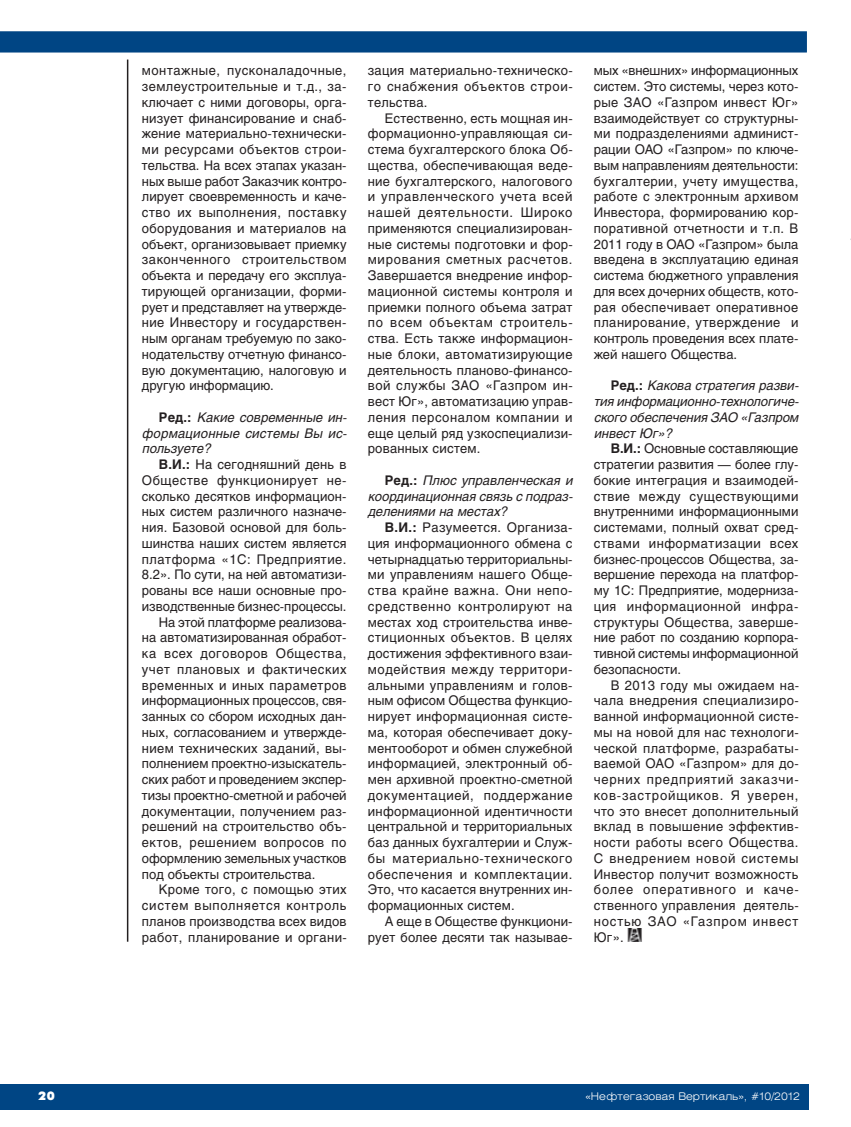
<style>
.page{position:relative;width:851px;height:1127px;background:#fff}
.page>*{position:absolute;margin:0;border:0;box-sizing:border-box;transform-origin:0 0}
.t1{font:13.2px/15.8px "Helios";letter-spacing:.01em;color:#231f20;text-align:justify}
.t2{font:italic 13.2px/15.8px "Helios";color:#231f20;text-align:justify}
.t3{font:13.2px "Helios";letter-spacing:.04em;color:#231f20}
.t4{font:13.2px "Helios";letter-spacing:-.01em;color:#231f20}
.t5{font:13.2px "Helios";letter-spacing:.03em;color:#231f20}
.t6{font:13.2px "Helios";letter-spacing:.055em;color:#231f20}
.t7{font:13.2px "Helios";letter-spacing:.035em;color:#231f20}
.t8{font:12px "Futura Futuris XC";color:#fff}
.t9{font:300 10.5px "Helios Ext";color:#fff}
.s1{font-weight:700;font-style:normal}
.s2{font-weight:700}
</style>
<div class="page">
<img style="left:627px;top:928px;width:15px;height:13px">
<div style="left:0;top:1084px;width:808px;height:26px;background:#004584"></div>
<svg style="left:0;top:31px;width:807px;height:22px;background:#084b88"></svg>
<hr style="left:127px;top:60px;width:1px;height:882px;background:#231f20">
<hr style="left:850px;top:0;width:1px;height:319px;background:#d1d3d4">
<hr style="left:850px;top:1027px;width:1px;height:100px;background:#d1d3d4">
<p class="t1" style="left:142px;top:64px;width:206px">монтажные, пусконаладочные, землеустроительные и т.д., за&shy;ключает с ними договоры, орга&shy;низует финансирование и снаб&shy;жение материально-технически&shy;ми ресурсами объектов строи&shy;тельства. На всех этапах указан&shy;ных выше работ Заказчик контро&shy;лирует своевременность и каче&shy;ство их выполнения, поставку оборудования и материалов на объект, организовывает приемку законченного строительством объекта и передачу его эксплуа&shy;тирующей организации, форми&shy;рует и представляет на утвержде&shy;ние Инвестору и государствен&shy;ным органам требуемую по зако&shy;нодательству отчетную финансо&shy;вую документацию, налоговую и другую информацию.</p>
<p class="t2" style="left:142px;top:411px;width:209px;text-indent:17px"><span class="s1">Р е д . :</span> Какие современные ин&shy;формационные системы Вы ис&shy;пользуете?</p>
<p class="t1" style="left:159px;top:458px;width:189px"><span class="s2">В.И.:</span> На сегодняшний день в</p>
<p class="t3" style="left:142px;top:475px;width:206px">Обществе функционирует не-</p>
<p class="t1" style="left:142px;top:489px;width:206px">сколько десятков информацион-</p>
<p class="t1" style="left:142px;top:505px;width:206px">ных систем различного назначе-</p>
<p class="t1" style="left:142px;top:521px;width:206px">ния. Базовой основой для боль-</p>
<p class="t1" style="left:142px;top:537px;width:206px">шинства наших систем является</p>
<p class="t3" style="left:142px;top:554px;width:206px">платформа «1С: Предприятие.</p>
<p class="t1" style="left:142px;top:568px;width:206px">8.2». По сути, на ней автоматизи-</p>
<p class="t1" style="left:142px;top:584px;width:206px">рованы все наши основные про-</p>
<p class="t1" style="left:142px;top:600px;width:206px">изводственные бизнес-процессы.</p>
<p class="t4" style="left:159px;top:617px;width:189px">На этой платформе реализова-</p>
<p class="t1" style="left:142px;top:631px;width:206px">на автоматизированная обработ-</p>
<p class="t3" style="left:142px;top:648px;width:206px">ка всех договоров Общества,</p>
<p class="t3" style="left:142px;top:664px;width:206px">учет плановых и фактических</p>
<p class="t7" style="left:142px;top:680px;width:206px">временных и иных параметров</p>
<p class="t1" style="left:142px;top:694px;width:206px">информационных процессов, свя-</p>
<p class="t1" style="left:142px;top:710px;width:206px">занных со сбором исходных дан-</p>
<p class="t1" style="left:142px;top:726px;width:206px">ных, согласованием и утвержде-</p>
<p class="t1" style="left:142px;top:741px;width:206px">нием технических заданий, вы-</p>
<p class="t1" style="left:142px;top:757px;width:206px">полнением проектно-изыскатель-</p>
<p class="t4" style="left:142px;top:774px;width:206px">ских работ и проведением экспер-</p>
<p class="t1" style="left:142px;top:789px;width:206px">тизы проектно-сметной и рабочей</p>
<p class="t1" style="left:142px;top:804px;width:206px">документации, получением раз-</p>
<p class="t1" style="left:142px;top:820px;width:206px">решений на строительство объ-</p>
<p class="t3" style="left:142px;top:837px;width:206px">ектов, решением вопросов по</p>
<p class="t4" style="left:142px;top:853px;width:206px">оформлению земельных участков</p>
<p class="t1" style="left:142px;top:867px;width:175px">под объекты строительства.</p>
<p class="t1" style="left:159px;top:883px;width:189px">Кроме того, с помощью этих</p>
<p class="t6" style="left:142px;top:900px;width:206px">систем выполняется контроль</p>
<p class="t1" style="left:142px;top:915px;width:206px">планов производства всех видов</p>
<p class="t5" style="left:142px;top:932px;width:206px">работ, планирование и органи-</p>
<p class="t1" style="left:368px;top:64px;width:206px">зация материально-техническо&shy;го снабжения объектов строи&shy;тельства.</p>
<p class="t1" style="left:368px;top:111px;width:206px;text-indent:17px">Естественно, есть мощная ин&shy;формационно-управляющая си&shy;стема бухгалтерского блока Об&shy;щества, обеспечивающая веде&shy;ние бухгалтерского, налогового и управленческого учета всей нашей деятельности. Широко применяются специализирован&shy;ные системы подготовки и фор&shy;мирования сметных расчетов.<br>Завершается внедрение инфор&shy;мационной системы контроля и приемки полного объема затрат по всем объектам строитель&shy;ства. Есть также информацион&shy;ные блоки, автоматизирующие деятельность планово-финансо&shy;вой службы ЗАО «Газпром ин&shy;вест Юг», автоматизацию управ&shy;ления персоналом компании и еще целый ряд узкоспециализи&shy;рованных систем.</p>
<p class="t2" style="left:368px;top:474px;width:209px;text-indent:17px"><span class="s1">Р е д . :</span> Плюс управленческая и координационная связь с подраз&shy;делениями на местах?</p>
<p class="t1" style="left:368px;top:521px;width:206px;text-indent:17px"><span class="s2">В.И.:</span> Разумеется. Организа&shy;ция информационного обмена с четырнадцатью территориальны&shy;ми управлениям нашего Обще&shy;ства крайне важна. Они непо&shy;средственно контролируют на местах ход строительства инве&shy;стиционных объектов. В целях достижения эффективного взаи&shy;модействия между территори&shy;альными управлениям и голов&shy;ным офисом Общества функцио&shy;нирует информационная систе&shy;ма, которая обеспечивает доку&shy;ментооборот и обмен служебной информацией, электронный об&shy;мен архивной проектно-сметной документацией, поддержание информационной идентичности центральной и территориальных баз данных бухгалтерии и Служ&shy;бы материально-технического обеспечения и комплектации.<br>Это, что касается внутренних ин&shy;формационных систем.</p>
<p class="t1" style="left:368px;top:915px;width:206px;text-align:right">А еще в Обществе функциони&shy;рует более десяти так называе-</p>
<p class="t1" style="left:593px;top:64px;width:206px">мых «внешних» информационных систем. Это системы, через кото&shy;рые ЗАО «Газпром инвест Юг» взаимодействует со структурны&shy;ми подразделениями админист&shy;рации ОАО «Газпром» по ключе&shy;вым направлениям деятельности: бухгалтерии, учету имущества, работе с электронным архивом Инвестора, формированию кор&shy;поративной отчетности и т.п. В 2011 году в ОАО «Газпром» была введена в эксплуатацию единая система бюджетного управления для всех дочерних обществ, кото&shy;рая обеспечивает оперативное планирование, утверждение и контроль проведения всех плате&shy;жей нашего Общества.</p>
<p class="t2" style="left:593px;top:379px;width:209px;text-indent:17px"><span class="s1">Р е д . :</span> Какова стратегия разви&shy;тия информационно-технологиче&shy;ского обеспечения ЗАО «Газпром инвест Юг»?</p>
<p class="t1" style="left:593px;top:442px;width:206px;text-indent:17px"><span class="s2">В.И.:</span> Основные составляющие стратегии развития — более глу&shy;бокие интеграция и взаимодей&shy;ствие между существующими внутренними информационными системами, полный охват сред&shy;ствами информатизации всех бизнес-процессов Общества, за&shy;вершение перехода на платфор&shy;му 1С: Предприятие, модерниза&shy;ция информационной инфра&shy;структуры Общества, заверше&shy;ние работ по созданию корпора&shy;тивной системы информационной безопасности.</p>
<p class="t1" style="left:593px;top:678px;width:207px;text-indent:17px">В 2013 году мы ожидаем на&shy;чала внедрения специализиро&shy;ванной информационной систе&shy;мы на новой для нас технологи&shy;ческой платформе, разрабаты&shy;ваемой ОАО «Газпром» для до&shy;черних предприятий заказчи&shy;ков-застройщиков. Я уверен, что это внесет дополнительный вклад в повышение эффектив&shy;ности работы всего Общества.<br>С внедрением новой системы Инвестор получит возможность более оперативного и каче&shy;ственного управления деятель&shy;ностью ЗАО «Газпром инвест Юг».</p>
<p class="t8" style="left:38px;top:1091px;width:18px">20</p>
<p class="t9" style="left:585px;top:1092px;width:216px">«Нефтегазовая Вертикаль», #10/2012</p>
</div>
